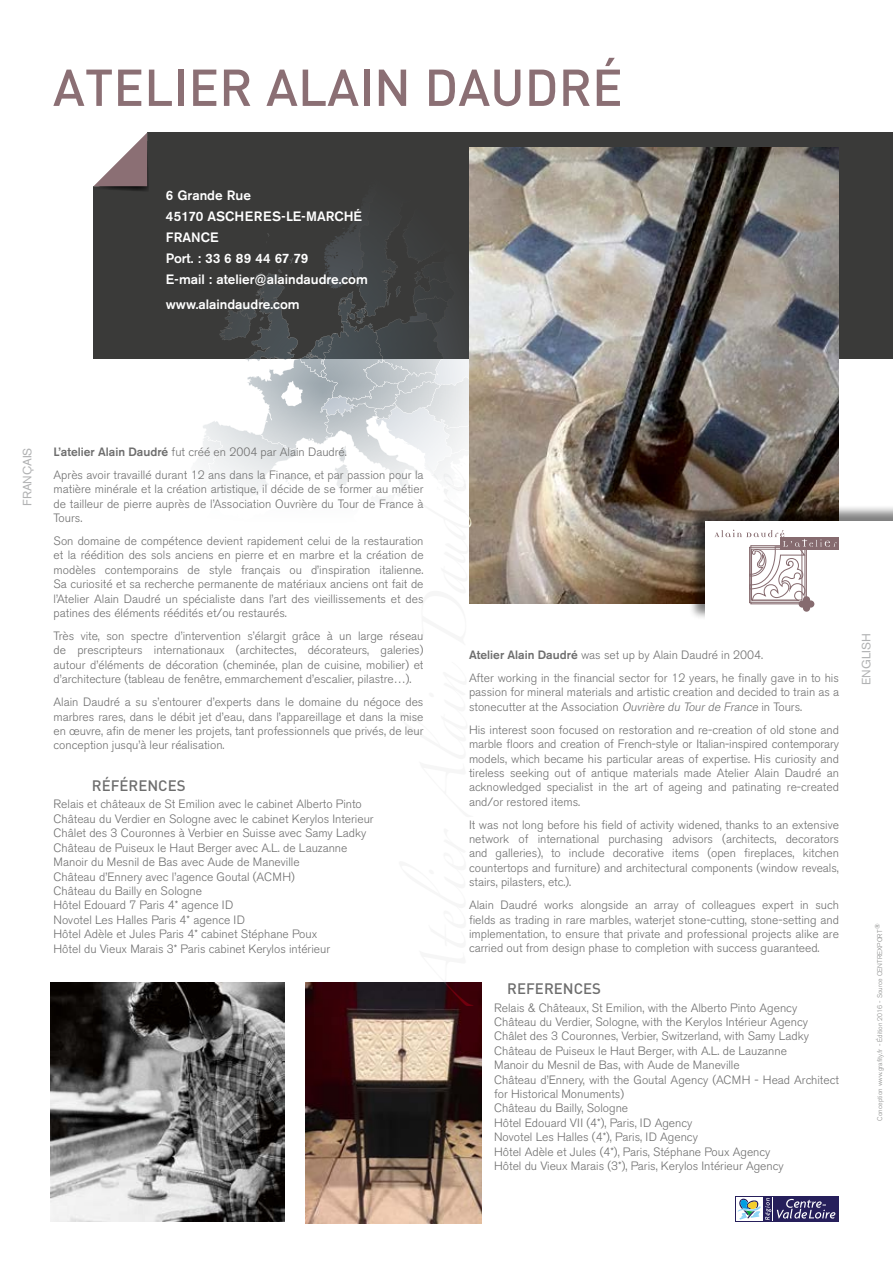
<style>
.page{position:relative;width:893px;height:1263px;background:#fff}
.page>*{position:absolute;margin:0;border:0;box-sizing:border-box;transform-origin:0 0}
.t1{font:500 51px "DIN";color:#8b6f74}
.t2{font:500 15px "DIN";color:#6e6e6e}
.t3{font:500 13.5px/21px "Akzidenz Grotesk BE";color:#fff}
.t4{font:300 12px/14.4px "Akzidenz Grotesk BE";color:#6e6e6e;text-align:justify}
.t5{font:12px "Akzidenz Grotesk BE";color:#b1b2b3}
.t6{font:300 6.75px "Akzidenz Grotesk BE";color:#868786}
.s1{font-weight:500}
.s2{font-style:italic}
</style>
<div class="page">
<div style="left:94px;top:133px;width:799px;height:226px;background:#3a3a39"></div>
<svg style="left:93px;top:132px;width:56px;height:60px;background:#b2a6a8"></svg>
<svg style="left:198px;top:212px;width:271px;height:285px"></svg>
<div style="left:735px;top:1196px;width:104px;height:26px;background:#261f5b"></div>
<div style="left:736px;top:1197px;width:27px;height:24px;background:#fff"></div>
<svg style="left:737px;top:1197px;width:98px;height:24px"></svg>
<img style="left:469px;top:148px;width:370px;height:456px">
<img style="left:50px;top:983px;width:235px;height:239px">
<img style="left:305px;top:983px;width:176px;height:241px">
<div style="left:688px;top:504px;width:205px;height:117px;background:#000;opacity:.5"></div>
<div style="left:705px;top:521px;width:188px;height:100px;background:#fff"></div>
<div style="left:780px;top:537px;width:59px;height:12px;background:#866b6f"></div>
<svg style="left:714px;top:530px;width:123px;height:82px"></svg>
<h1 class="t1" style="left:53px;top:55px;width:571px">ATELIER ALAIN DAUDRÉ</h1>
<p class="t3" style="left:166px;top:185px;width:204px">6 Grande Rue<br>45170 ASCHERES-LE-MARCHÉ<br>FRANCE<br>Port. : 33 6 89 44 67 79<br>E-mail : atelier@alaindaudre.com</p>
<p class="t3" style="left:166px;top:294px;width:135px">www.alaindaudre.com</p>
<p class="t5" style="left:20px;top:506px;width:60px;rotate:-90deg">FRANÇAIS</p>
<p class="t4" style="left:54px;top:441px;width:371px;line-height:23px"><span class="s1">L’atelier Alain Daudré</span> fut créé en 2004 par Alain Daudré.<br>Après avoir travaillé durant 12 ans dans la Finance, et par passion pour la</p>
<p class="t4" style="left:54px;top:482px;width:371px">matière minérale et la création artistique, il décide de se former au métier de tailleur de pierre auprès de l’Association Ouvrière du Tour de France à Tours.</p>
<p class="t4" style="left:54px;top:534px;width:371px">Son domaine de compétence devient rapidement celui de la restauration et la réédition des sols anciens en pierre et en marbre et la création de modèles contemporains de style français ou d’inspiration italienne.<br>Sa curiosité et sa recherche permanente de matériaux anciens ont fait de l’Atelier Alain Daudré un spécialiste dans l’art des vieillissements et des patines des éléments réédités et/ou restaurés.</p>
<p class="t4" style="left:54px;top:629px;width:371px">Très vite, son spectre d’intervention s’élargit grâce à un large réseau de prescripteurs internationaux (architectes, décorateurs, galeries) autour d’éléments de décoration (cheminée, plan de cuisine, mobilier) et d’architecture (tableau de fenêtre, emmarchement d’escalier, pilastre…).</p>
<p class="t4" style="left:54px;top:695px;width:371px">Alain Daudré a su s’entourer d’experts dans le domaine du négoce des marbres rares, dans le débit jet d’eau, dans l’appareillage et dans la mise en œuvre, afin de mener les projets, tant professionnels que privés, de leur conception jusqu’à leur réalisation.</p>
<p class="t2" style="left:92px;top:776px;width:95px">RÉFÉRENCES</p>
<p class="t4" style="left:54px;top:797px;width:322px;text-align:left">Relais et châteaux de St Emilion avec le cabinet Alberto Pinto Château du Verdier en Sologne avec le cabinet Kerylos Interieur Châlet des 3 Couronnes à Verbier en Suisse avec Samy Ladky Château de Puiseux le Haut Berger avec A.L. de Lauzanne Manoir du Mesnil de Bas avec Aude de Maneville<br>Château d’Ennery avec l’agence Goutal (ACMH)<br>Château du Bailly en Sologne<br>Hôtel Edouard 7 Paris 4* agence ID<br>Novotel Les Halles Paris 4* agence ID<br>Hôtel Adèle et Jules Paris 4* cabinet Stéphane Poux<br>Hôtel du Vieux Marais 3* Paris cabinet Kerylos intérieur</p>
<p class="t4" style="left:469px;top:644px;width:371px;line-height:23px"><span class="s1">Atelier Alain Daudré</span> was set up by Alain Daudré in 2004.<br>After working in the financial sector for 12 years, he finally gave in to his</p>
<p class="t4" style="left:469px;top:685px;width:371px">passion for mineral materials and artistic creation and decided to train as a stonecutter at the Association <span class="s2">Ouvrière du Tour de France</span> in Tours.</p>
<p class="t4" style="left:469px;top:723px;width:371px">His interest soon focused on restoration and re-creation of old stone and marble floors and creation of French-style or Italian-inspired contemporary models, which became his particular areas of expertise. His curiosity and tireless seeking out of antique materials made Atelier Alain Daudré an acknowledged specialist in the art of ageing and patinating re-created and/or restored items.</p>
<p class="t4" style="left:469px;top:817px;width:371px">It was not long before his field of activity widened, thanks to an extensive network of international purchasing advisors (architects, decorators and galleries), to include decorative items (open fireplaces, kitchen countertops and furniture) and architectural components (window reveals, stairs, pilasters, etc.).</p>
<p class="t4" style="left:469px;top:898px;width:371px">Alain Daudré works alongside an array of colleagues expert in such fields as trading in rare marbles, waterjet stone-cutting, stone-setting and implementation, to ensure that private and professional projects alike are carried out from design phase to completion with success guaranteed.</p>
<p class="t2" style="left:507px;top:979px;width:95px">REFERENCES</p>
<p class="t4" style="left:494px;top:1000px;width:346px;text-align:left">Relais &amp; Châteaux, St Emilion, with the Alberto Pinto Agency Château du Verdier, Sologne, with the Kerylos Intérieur Agency Châlet des 3 Couronnes, Verbier, Switzerland, with Samy Ladky Château de Puiseux le Haut Berger, with A.L. de Lauzanne<br>Manoir du Mesnil de Bas, with Aude de Maneville<br>Château d’Ennery, with the Goutal Agency (ACMH - Head Architect for Historical Monuments)<br>Château du Bailly, Sologne<br>Hôtel Edouard VII (4*), Paris, ID Agency<br>Novotel Les Halles (4*), Paris, ID Agency<br>Hôtel Adèle et Jules (4*), Paris, Stéphane Poux Agency<br>Hôtel du Vieux Marais (3*), Paris, Kerylos Intérieur Agency</p>
<p class="t5" style="left:859px;top:685px;width:53px;rotate:-90deg">ENGLISH</p>
<p class="t6" style="left:876px;top:1121px;width:198px;rotate:-90deg">Conception www.grafity.fr - Édition 2016 - Source CENTREXPORT®</p>
</div>
